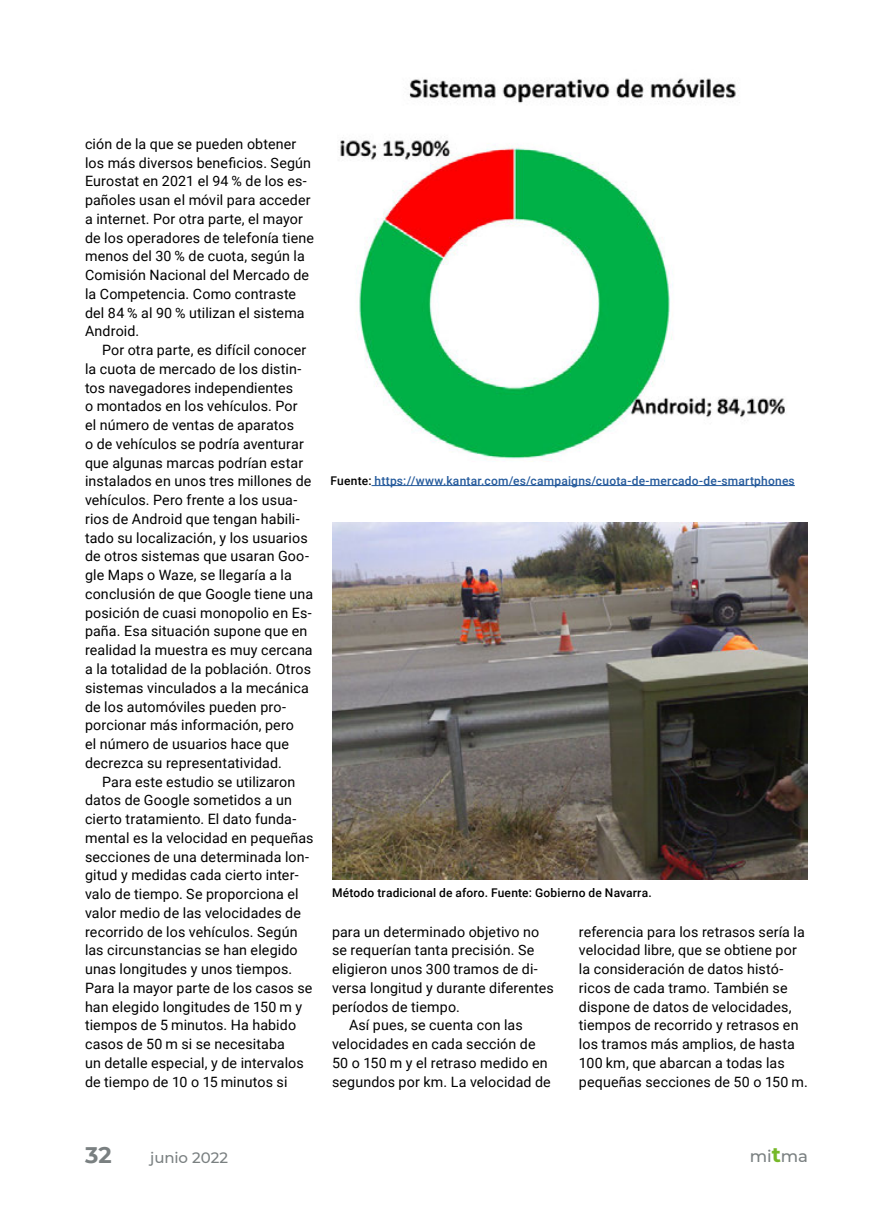
<style>
.page{position:relative;width:893px;height:1212px;background:#fff}
.page>*{position:absolute;margin:0;border:0;box-sizing:border-box;transform-origin:0 0}
.t1{font:700 22.5px "Montserrat";color:#7a8081}
.t2{font:500 16.5px "Montserrat";color:#7a8081}
.t3{font:500 15px "Montserrat";letter-spacing:-.005em;color:#7a8081}
.t4{font:14.25px/18.8px "Roboto";letter-spacing:.01em;color:#000}
.t5{font:500 12px "Roboto";letter-spacing:.015em;color:#245a9c}
.t6{font:500 12px "Roboto";letter-spacing:.015em;color:#000}
.s1{color:#000}
.s2{font-weight:700;font-size:21px;color:#76b828}
</style>
<div class="page">
<hr style="left:372px;top:485px;width:423px;height:1px;background:#245a9c">
<img style="left:340px;top:78px;width:446px;height:384px">
<img style="left:332px;top:522px;width:476px;height:357px">
<p class="t4" style="left:85px;top:134px;width:230px">ción de la que se pueden obtener los más diversos beneficios. Según<br>Eurostat en 2021 el 94 % de los es&shy;pañoles usan el móvil para acceder a internet. Por otra parte, el mayor de los operadores de telefonía tiene menos del 30 % de cuota, según la<br>Comisión Nacional del Mercado de la Competencia. Como contraste del 84 % al 90 % utilizan el sistema<br>Android.</p>
<p class="t4" style="left:85px;top:340px;width:230px;text-indent:17px">Por otra parte, es difícil conocer la cuota de mercado de los distin&shy;tos navegadores independientes<br>o montados en los vehículos. Por<br>el número de ventas de aparatos<br>o de vehículos se podría aventurar que algunas marcas podrían estar instalados en unos tres millones de vehículos. Pero frente a los usua&shy;rios de Android que tengan habili&shy;tado su localización, y los usuarios de otros sistemas que usaran Goo&shy;gle Maps o Waze, se llegaría a la conclusión de que Google tiene una posición de cuasi monopolio en Es&shy;paña. Esa situación supone que en realidad la muestra es muy cercana a la totalidad de la población. Otros sistemas vinculados a la mecánica de los automóviles pueden pro&shy;porcionar más información, pero<br>el número de usuarios hace que decrezca su representatividad.</p>
<p class="t4" style="left:85px;top:771px;width:230px;text-indent:17px">Para este estudio se utilizaron datos de Google sometidos a un cierto tratamiento. El dato funda&shy;mental es la velocidad en pequeñas secciones de una determinada lon&shy;gitud y medidas cada cierto inter&shy;valo de tiempo. Se proporciona el valor medio de las velocidades de recorrido de los vehículos. Según las circunstancias se han elegido unas longitudes y unos tiempos.<br>Para la mayor parte de los casos se han elegido longitudes de 150 m y tiempos de 5 minutos. Ha habido casos de 50 m si se necesitaba<br>un detalle especial, y de intervalos de tiempo de 10 o 15 minutos si</p>
<p class="t5" style="left:331px;top:472px;width:466px"><span class="s1">Fuente:</span> https://www.kantar.com/es/campaigns/cuota-de-mercado-de-smartphones</p>
<p class="t6" style="left:332px;top:884px;width:321px">Método tradicional de aforo. Fuente: Gobierno de Navarra.</p>
<p class="t4" style="left:332px;top:922px;width:209px">para un determinado objetivo no</p>
<p class="t4" style="left:332px;top:940px;width:204px">se requerían tanta precisión. Se</p>
<p class="t4" style="left:332px;top:959px;width:207px">eligieron unos 300 tramos de di-</p>
<p class="t4" style="left:332px;top:978px;width:223px">versa longitud y durante diferentes</p>
<p class="t4" style="left:332px;top:997px;width:129px">períodos de tiempo.</p>
<p class="t4" style="left:349px;top:1015px;width:175px">Así pues, se cuenta con las</p>
<p class="t4" style="left:332px;top:1034px;width:205px">velocidades en cada sección de</p>
<p class="t4" style="left:332px;top:1053px;width:217px">50 o 150 m y el retraso medido en</p>
<p class="t4" style="left:332px;top:1072px;width:220px">segundos por km. La velocidad de</p>
<p class="t4" style="left:579px;top:922px;width:230px">referencia para los retrasos sería la velocidad libre, que se obtiene por la consideración de datos histó&shy;ricos de cada tramo. También se dispone de datos de velocidades, tiempos de recorrido y retrasos en los tramos más amplios, de hasta 100 km, que abarcan a todas las pequeñas secciones de 50 o 150 m.</p>
<h1 class="t1" style="left:85px;top:1139px;width:28px">32</h1>
<p class="t3" style="left:150px;top:1147px;width:79px">junio 2022</p>
<p class="t2" style="left:750px;top:1144px;width:59px">mi<span class="s2">t</span>ma</p>
</div>
